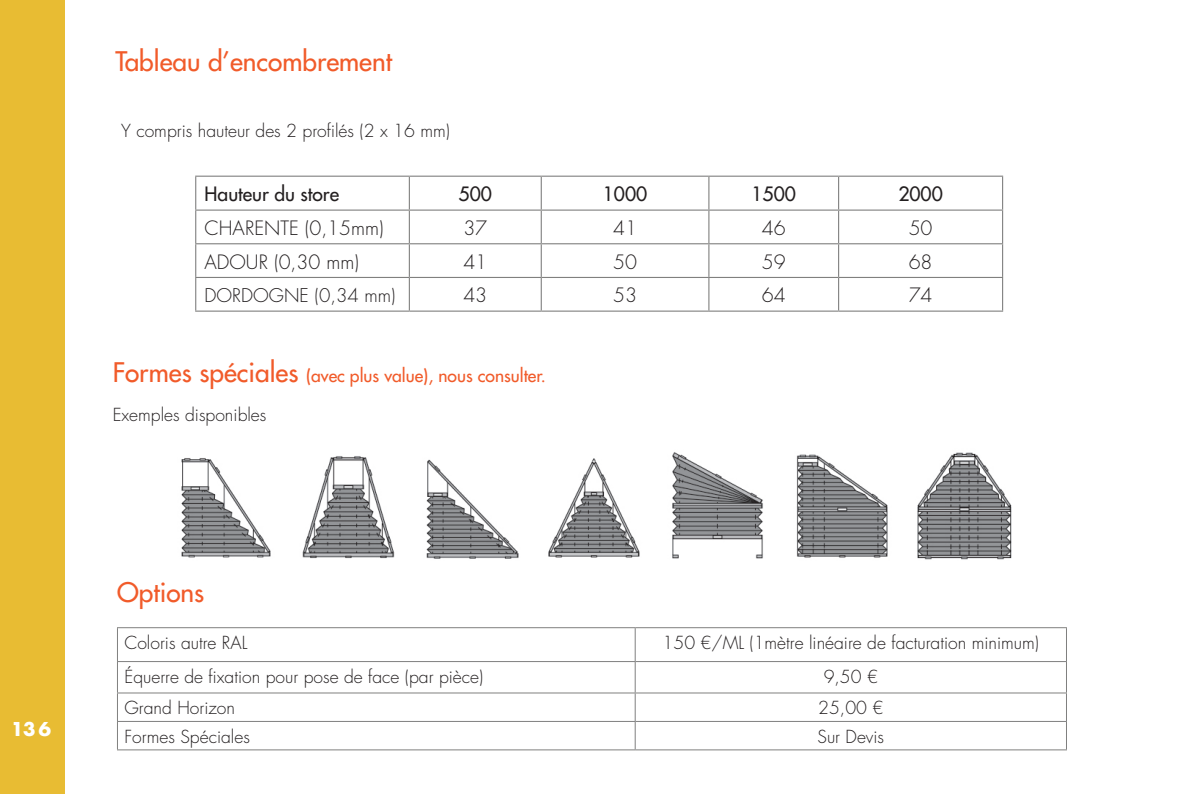
<style>
.page{position:relative;width:1191px;height:794px;background:#fff}
.page>*{position:absolute;margin:0;border:0;box-sizing:border-box;transform-origin:0 0}
.t1{font:500 26.25px "Futura Std";color:#f15b2a}
.t2{font:700 21px "Futura PT";color:#fff}
.t3{font:300 19.25px "Futura Std";color:#231f20}
.t4{font:500 19.25px "Futura Std";color:#231f20}
.t5{font:300 18.38px "Futura Std";color:#231f20}
.t6{font:300 17.5px "Futura Std";color:#231f20}
.t7{font:500 17.5px "Futura Std";color:#f15b2a}
.s1{font-size:26.25px}
</style>
<div class="page">
<div style="left:0;top:0;width:64px;height:794px;background:#e8bc33"></div>
<hr style="left:117px;top:627px;width:518px;height:1px;background:#80807f">
<hr style="left:117px;top:628px;width:1px;height:33px;background:#80807f">
<hr style="left:635px;top:627px;width:432px;height:1px;background:#80807f">
<hr style="left:635px;top:628px;width:1px;height:33px;background:#80807f">
<hr style="left:1066px;top:628px;width:1px;height:33px;background:#80807f">
<hr style="left:117px;top:661px;width:518px;height:1px;background:#80807f">
<hr style="left:117px;top:662px;width:1px;height:30px;background:#80807f">
<hr style="left:635px;top:661px;width:432px;height:1px;background:#80807f">
<hr style="left:635px;top:662px;width:1px;height:30px;background:#80807f">
<hr style="left:1066px;top:662px;width:1px;height:30px;background:#80807f">
<hr style="left:117px;top:692px;width:518px;height:1px;background:#80807f">
<hr style="left:635px;top:692px;width:432px;height:1px;background:#80807f">
<hr style="left:117px;top:721px;width:518px;height:1px;background:#80807f">
<svg style="left:117px;top:693px;width:1px;height:56px"></svg>
<hr style="left:635px;top:721px;width:432px;height:1px;background:#80807f">
<svg style="left:635px;top:693px;width:1px;height:56px"></svg>
<svg style="left:1066px;top:693px;width:1px;height:56px"></svg>
<hr style="left:117px;top:749px;width:518px;height:1px;background:#80807f">
<hr style="left:635px;top:749px;width:432px;height:1px;background:#80807f">
<hr style="left:708px;top:177px;width:1px;height:32px;background:#80807f">
<hr style="left:708px;top:211px;width:1px;height:32px;background:#80807f">
<hr style="left:708px;top:244px;width:1px;height:33px;background:#80807f">
<hr style="left:708px;top:278px;width:1px;height:32px;background:#80807f">
<hr style="left:409px;top:177px;width:1px;height:32px;background:#80807f">
<hr style="left:409px;top:211px;width:1px;height:32px;background:#80807f">
<hr style="left:409px;top:244px;width:1px;height:33px;background:#80807f">
<hr style="left:409px;top:278px;width:1px;height:32px;background:#80807f">
<hr style="left:541px;top:177px;width:1px;height:32px;background:#80807f">
<hr style="left:541px;top:211px;width:1px;height:32px;background:#80807f">
<hr style="left:541px;top:244px;width:1px;height:33px;background:#80807f">
<hr style="left:541px;top:278px;width:1px;height:32px;background:#80807f">
<hr style="left:195px;top:176px;width:214px;height:1px;background:#80807f">
<hr style="left:195px;top:177px;width:1px;height:32px;background:#80807f">
<hr style="left:409px;top:176px;width:132px;height:1px;background:#80807f">
<hr style="left:541px;top:176px;width:168px;height:1px;background:#80807f">
<hr style="left:709px;top:176px;width:129px;height:1px;background:#80807f">
<hr style="left:838px;top:176px;width:165px;height:1px;background:#80807f">
<hr style="left:838px;top:177px;width:1px;height:32px;background:#80807f">
<hr style="left:1002px;top:177px;width:1px;height:32px;background:#80807f">
<hr style="left:195px;top:209px;width:214px;height:2px;background:#80807f">
<hr style="left:195px;top:211px;width:1px;height:32px;background:#80807f">
<hr style="left:409px;top:209px;width:132px;height:2px;background:#80807f">
<hr style="left:541px;top:209px;width:168px;height:2px;background:#80807f">
<hr style="left:709px;top:209px;width:129px;height:2px;background:#80807f">
<hr style="left:838px;top:209px;width:165px;height:2px;background:#80807f">
<hr style="left:838px;top:211px;width:1px;height:32px;background:#80807f">
<hr style="left:1002px;top:211px;width:1px;height:32px;background:#80807f">
<hr style="left:195px;top:243px;width:214px;height:1px;background:#80807f">
<hr style="left:195px;top:244px;width:1px;height:33px;background:#80807f">
<hr style="left:409px;top:243px;width:132px;height:1px;background:#80807f">
<hr style="left:541px;top:243px;width:168px;height:1px;background:#80807f">
<hr style="left:709px;top:243px;width:129px;height:1px;background:#80807f">
<hr style="left:838px;top:243px;width:165px;height:1px;background:#80807f">
<hr style="left:838px;top:244px;width:1px;height:33px;background:#80807f">
<hr style="left:1002px;top:244px;width:1px;height:33px;background:#80807f">
<hr style="left:195px;top:277px;width:214px;height:1px;background:#80807f">
<hr style="left:195px;top:278px;width:1px;height:32px;background:#80807f">
<hr style="left:409px;top:277px;width:132px;height:1px;background:#80807f">
<hr style="left:541px;top:277px;width:168px;height:1px;background:#80807f">
<hr style="left:709px;top:277px;width:129px;height:1px;background:#80807f">
<hr style="left:838px;top:277px;width:165px;height:1px;background:#80807f">
<hr style="left:838px;top:278px;width:1px;height:32px;background:#80807f">
<hr style="left:1002px;top:278px;width:1px;height:32px;background:#80807f">
<hr style="left:195px;top:310px;width:214px;height:2px;background:#80807f">
<hr style="left:409px;top:310px;width:132px;height:2px;background:#80807f">
<hr style="left:541px;top:310px;width:168px;height:2px;background:#80807f">
<hr style="left:709px;top:310px;width:129px;height:2px;background:#80807f">
<hr style="left:838px;top:310px;width:165px;height:2px;background:#80807f">
<img style="left:181px;top:458px;width:90px;height:100px">
<img style="left:302px;top:456px;width:93px;height:103px">
<img style="left:426px;top:459px;width:93px;height:100px">
<img style="left:548px;top:458px;width:92px;height:100px">
<img style="left:672px;top:452px;width:91px;height:107px">
<img style="left:796px;top:454px;width:92px;height:104px">
<img style="left:917px;top:452px;width:95px;height:108px">
<p class="t2" style="left:13px;top:715px;width:39px">136</p>
<p class="t1" style="left:115px;top:45px;width:278px">Tableau d’encombrement</p>
<p class="t6" style="left:121px;top:120px;width:330px">Y compris hauteur des 2 profilés (2 x 16 mm)</p>
<p class="t4" style="left:205px;top:182px;width:136px">Hauteur du store</p>
<p class="t4" style="left:458px;top:182px;width:35px">500</p>
<p class="t4" style="left:603px;top:182px;width:46px">1000</p>
<p class="t4" style="left:751px;top:182px;width:46px">1500</p>
<p class="t4" style="left:898px;top:182px;width:46px">2000</p>
<p class="t3" style="left:205px;top:216px;width:181px">CHARENTE (0,15mm)</p>
<p class="t3" style="left:463px;top:216px;width:25px">37</p>
<p class="t3" style="left:613px;top:216px;width:25px">41</p>
<p class="t3" style="left:762px;top:216px;width:25px">46</p>
<p class="t3" style="left:908px;top:216px;width:25px">50</p>
<p class="t3" style="left:205px;top:250px;width:156px">ADOUR (0,30 mm)</p>
<p class="t3" style="left:463px;top:250px;width:25px">41</p>
<p class="t3" style="left:613px;top:250px;width:25px">50</p>
<p class="t3" style="left:762px;top:250px;width:25px">59</p>
<p class="t3" style="left:908px;top:250px;width:25px">68</p>
<p class="t5" style="left:205px;top:284px;width:192px">DORDOGNE (0,34 mm)</p>
<p class="t3" style="left:463px;top:283px;width:25px">43</p>
<p class="t3" style="left:613px;top:283px;width:25px">53</p>
<p class="t3" style="left:762px;top:283px;width:25px">64</p>
<p class="t3" style="left:908px;top:283px;width:25px">74</p>
<p class="t7" style="left:113px;top:365px;width:435px"><span class="s1">Formes spéciales</span> (avec plus value), nous consulter.</p>
<p class="t6" style="left:113px;top:404px;width:155px">Exemples disponibles</p>
<p class="t1" style="left:117px;top:576px;width:89px">Options</p>
<p class="t6" style="left:124px;top:632px;width:124px">Coloris autre RAL</p>
<p class="t6" style="left:662px;top:632px;width:378px">150 €/ML (1mètre linéaire de facturation minimum)</p>
<p class="t6" style="left:124px;top:666px;width:360px">Équerre de fixation pour pose de face (par pièce)</p>
<p class="t6" style="left:823px;top:666px;width:56px">9,50 €</p>
<p class="t6" style="left:124px;top:697px;width:112px">Grand Horizon</p>
<p class="t6" style="left:818px;top:697px;width:67px">25,00 €</p>
<p class="t6" style="left:124px;top:726px;width:127px">Formes Spéciales</p>
<p class="t6" style="left:817px;top:726px;width:68px">Sur Devis</p>
</div>
